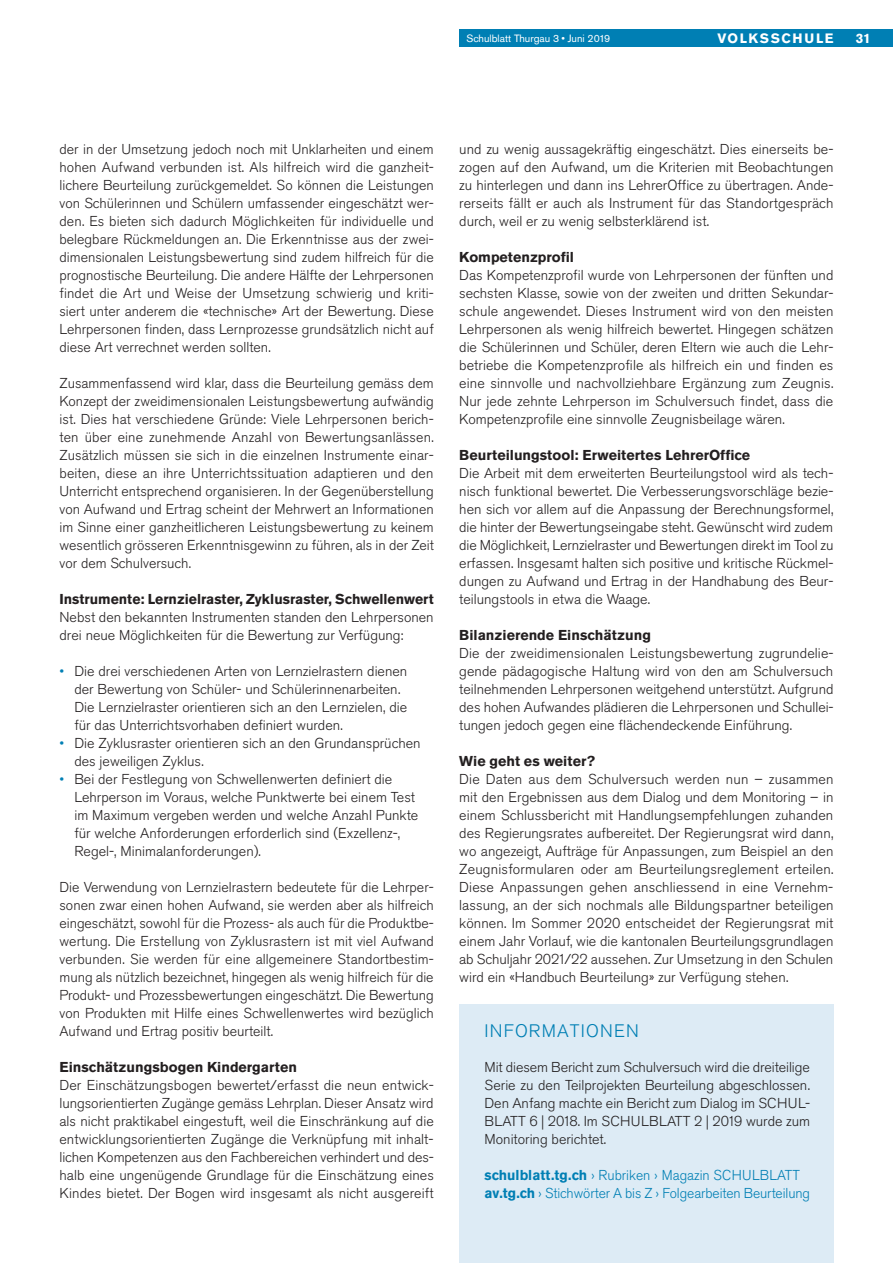
<style>
.page{position:relative;width:893px;height:1263px;background:#fff}
.page>*{position:absolute;margin:0;border:0;box-sizing:border-box;transform-origin:0 0}
.t1{font:300 18px "Akzidenz Grotesk BQ";letter-spacing:.065em;color:#007fb4}
.t2{font:300 14.25px/18px "Akzidenz Grotesk BQ";color:#231f20;text-align:justify}
.t3{font:700 14.25px "Akzidenz Grotesk BQ";color:#231f20}
.t4{font:300 14.25px/18px "Akzidenz Grotesk BQ";letter-spacing:-.005em;color:#007fb4}
.t5{font:700 13.5px "Akzidenz Grotesk BQ";letter-spacing:.11em;color:#fff}
.t6{font:10.5px "Akzidenz Grotesk BQ";color:#fff}
.s1{color:#007fb4}
.s2{font-weight:700}
.s3{font-family:"Akzidenz Grotesk"}
</style>
<div class="page">
<div style="left:459px;top:30px;width:434px;height:17px;background:#007fb4"></div>
<div style="left:459px;top:1004px;width:374px;height:259px;background:#ddebf5"></div>
<p class="t6" style="left:466px;top:32px;width:145px">Schulblatt Thurgau 3 • Juni 2019</p>
<p class="t5" style="left:717px;top:31px;width:118px">VOLKSSCHULE</p>
<p class="t5" style="left:856px;top:31px;width:17px">31</p>
<p class="t2" style="left:60px;top:140px;width:376px">der in der Umsetzung jedoch noch mit Unklarheiten und einem hohen Aufwand verbunden ist. Als hilfreich wird die ganzheit&shy;lichere Beurteilung zurückgemeldet. So können die Leistungen von Schülerinnen und Schülern umfassender eingeschätzt wer&shy;den. Es bieten sich dadurch Möglichkeiten für individuelle und belegbare Rückmeldungen an. Die Erkenntnisse aus der zwei&shy;dimensionalen Leistungsbewertung sind zudem hilfreich für die prognostische Beurteilung. Die andere Hälfte der Lehrpersonen findet die Art und Weise der Umsetzung schwierig und kriti&shy;siert unter anderem die «technische» Art der Bewertung. Diese Lehrpersonen finden, dass Lernprozesse grundsätzlich nicht auf diese Art verrechnet werden sollten.</p>
<p class="t2" style="left:60px;top:374px;width:376px">Zusammenfassend wird klar, dass die Beurteilung gemäss dem Konzept der zweidimensionalen Leistungsbewertung aufwändig ist. Dies hat verschiedene Gründe: Viele Lehrpersonen berich&shy;ten über eine zunehmende Anzahl von Bewertungsanlässen.<br>Zusätzlich müssen sie sich in die einzelnen Instrumente einar&shy;beiten, diese an ihre Unterrichtssituation adaptieren und den Unterricht entsprechend organisieren. In der Gegenüberstellung von Aufwand und Ertrag scheint der Mehrwert an Informationen im Sinne einer ganzheitlicheren Leistungsbewertung zu keinem wesentlich grösseren Erkenntnisgewinn zu führen, als in der Zeit vor dem Schulversuch.</p>
<p class="t3" style="left:60px;top:591px;width:376px">Instrumente: Lernzielraster, Zyklusraster, Schwellenwert</p>
<p class="t2" style="left:60px;top:608px;width:376px">Nebst den bekannten Instrumenten standen den Lehrpersonen drei neue Möglichkeiten für die Bewertung zur Verfügung:</p>
<p class="t2" style="left:74px;top:662px;width:334px;text-align:left;text-indent:-15px"><span class="s1">•</span> Die drei verschiedenen Arten von Lernzielrastern dienen der Bewertung von Schüler- und Schülerinnenarbeiten.<br>Die Lernzielraster orientieren sich an den Lernzielen, die für das Unterrichtsvorhaben definiert wurden.</p>
<p class="t2" style="left:74px;top:734px;width:348px;text-indent:-15px"><span class="s1">•</span> Die Zyklusraster orientieren sich an den Grundansprüchen des jeweiligen Zyklus.</p>
<p class="t2" style="left:74px;top:770px;width:345px;text-align:left;text-indent:-15px"><span class="s1">•</span> Bei der Festlegung von Schwellenwerten definiert die Lehrperson im Voraus, welche Punktwerte bei einem Test im Maximum vergeben werden und welche Anzahl Punkte für welche Anforderungen erforderlich sind (Exzellenz-, Regel-, Minimalanforderungen).</p>
<p class="t2" style="left:60px;top:878px;width:376px">Die Verwendung von Lernzielrastern bedeutete für die Lehrper&shy;sonen zwar einen hohen Aufwand, sie werden aber als hilfreich eingeschätzt, sowohl für die Prozess- als auch für die Produktbe&shy;wertung. Die Erstellung von Zyklusrastern ist mit viel Aufwand verbunden. Sie werden für eine allgemeinere Standortbestim&shy;mung als nützlich bezeichnet, hingegen als wenig hilfreich für die Produkt- und Prozessbewertungen eingeschätzt. Die Bewertung von Produkten mit Hilfe eines Schwellenwertes wird bezüglich Aufwand und Ertrag positiv beurteilt.</p>
<p class="t3" style="left:60px;top:1059px;width:239px">Einschätzungsbogen Kindergarten</p>
<p class="t2" style="left:60px;top:1076px;width:376px">Der Einschätzungsbogen bewertet/erfasst die neun entwick&shy;lungsorientierten Zugänge gemäss Lehrplan. Dieser Ansatz wird als nicht praktikabel eingestuft, weil die Einschränkung auf die entwicklungsorientierten Zugänge die Verknüpfung mit inhalt&shy;lichen Kompetenzen aus den Fachbereichen verhindert und des&shy;halb eine ungenügende Grundlage für die Einschätzung eines Kindes bietet. Der Bogen wird insgesamt als nicht ausgereift</p>
<p class="t2" style="left:459px;top:140px;width:376px">und zu wenig aussagekräftig eingeschätzt. Dies einerseits be&shy;zogen auf den Aufwand, um die Kriterien mit Beobachtungen zu hinterlegen und dann ins LehrerOffice zu übertragen. Ande&shy;rerseits fällt er auch als Instrument für das Standortgespräch durch, weil er zu wenig selbsterklärend ist.</p>
<p class="t3" style="left:459px;top:249px;width:116px">Kompetenzprofil</p>
<p class="t2" style="left:459px;top:266px;width:376px">Das Kompetenzprofil wurde von Lehrpersonen der fünften und sechsten Klasse, sowie von der zweiten und dritten Sekundar&shy;schule angewendet. Dieses Instrument wird von den meisten Lehrpersonen als wenig hilfreich bewertet. Hingegen schätzen die Schülerinnen und Schüler, deren Eltern wie auch die Lehr&shy;betriebe die Kompetenzprofile als hilfreich ein und finden es eine sinnvolle und nachvollziehbare Ergänzung zum Zeugnis.<br>Nur jede zehnte Lehrperson im Schulversuch findet, dass die Kompetenzprofile eine sinnvolle Zeugnisbeilage wären.</p>
<p class="t3" style="left:459px;top:447px;width:292px">Beurteilungstool: Erweitertes LehrerOffice</p>
<p class="t2" style="left:459px;top:464px;width:376px">Die Arbeit mit dem erweiterten Beurteilungstool wird als tech&shy;nisch funktional bewertet. Die Verbesserungsvorschläge bezie&shy;hen sich vor allem auf die Anpassung der Berechnungsformel, die hinter der Bewertungseingabe steht. Gewünscht wird zudem die Möglichkeit, Lernzielraster und Bewertungen direkt im Tool zu erfassen. Insgesamt halten sich positive und kritische Rückmel&shy;dungen zu Aufwand und Ertrag in der Handhabung des Beur&shy;teilungstools in etwa die Waage.</p>
<p class="t3" style="left:459px;top:627px;width:193px">Bilanzierende Einschätzung</p>
<p class="t2" style="left:459px;top:644px;width:376px">Die der zweidimensionalen Leistungsbewertung zugrundelie&shy;gende pädagogische Haltung wird von den am Schulversuch teilnehmenden Lehrpersonen weitgehend unterstützt. Aufgrund des hohen Aufwandes plädieren die Lehrpersonen und Schullei&shy;tungen jedoch gegen eine flächendeckende Einführung.</p>
<p class="t3" style="left:459px;top:753px;width:137px">Wie geht es weiter?</p>
<p class="t2" style="left:459px;top:770px;width:376px">Die Daten aus dem Schulversuch werden nun – zusammen mit den Ergebnissen aus dem Dialog und dem Monitoring – in einem Schlussbericht mit Handlungsempfehlungen zuhanden des Regierungsrates aufbereitet. Der Regierungsrat wird dann, wo angezeigt, Aufträge für Anpassungen, zum Beispiel an den Zeugnisformularen oder am Beurteilungsreglement erteilen.<br>Diese Anpassungen gehen anschliessend in eine Vernehm&shy;lassung, an der sich nochmals alle Bildungspartner beteiligen können. Im Sommer 2020 entscheidet der Regierungsrat mit einem Jahr Vorlauf, wie die kantonalen Beurteilungsgrundlagen ab Schuljahr 2021/22 aussehen. Zur Umsetzung in den Schulen wird ein «Handbuch Beurteilung» zur Verfügung stehen.</p>
<p class="t1" style="left:484px;top:1020px;width:156px">INFORMATIONEN</p>
<p class="t2" style="left:484px;top:1058px;width:327px">Mit diesem Bericht zum Schulversuch wird die dreiteilige Serie zu den Teilprojekten Beurteilung abgeschlossen.<br>Den Anfang machte ein Bericht zum Dialog im SCHUL-BLATT 6 | 2018. Im SCHULBLATT 2 | 2019 wurde zum Monitoring berichtet.</p>
<p class="t4" style="left:484px;top:1166px;width:327px"><span class="s2">schulblatt.tg.ch</span> <span class="s3">›</span> Rubriken <span class="s3">›</span> Magazin SCHULBLATT <span class="s2">av.tg.ch</span> <span class="s3">›</span> Stichwörter A bis Z <span class="s3">›</span> Folgearbeiten Beurteilung</p>
</div>
